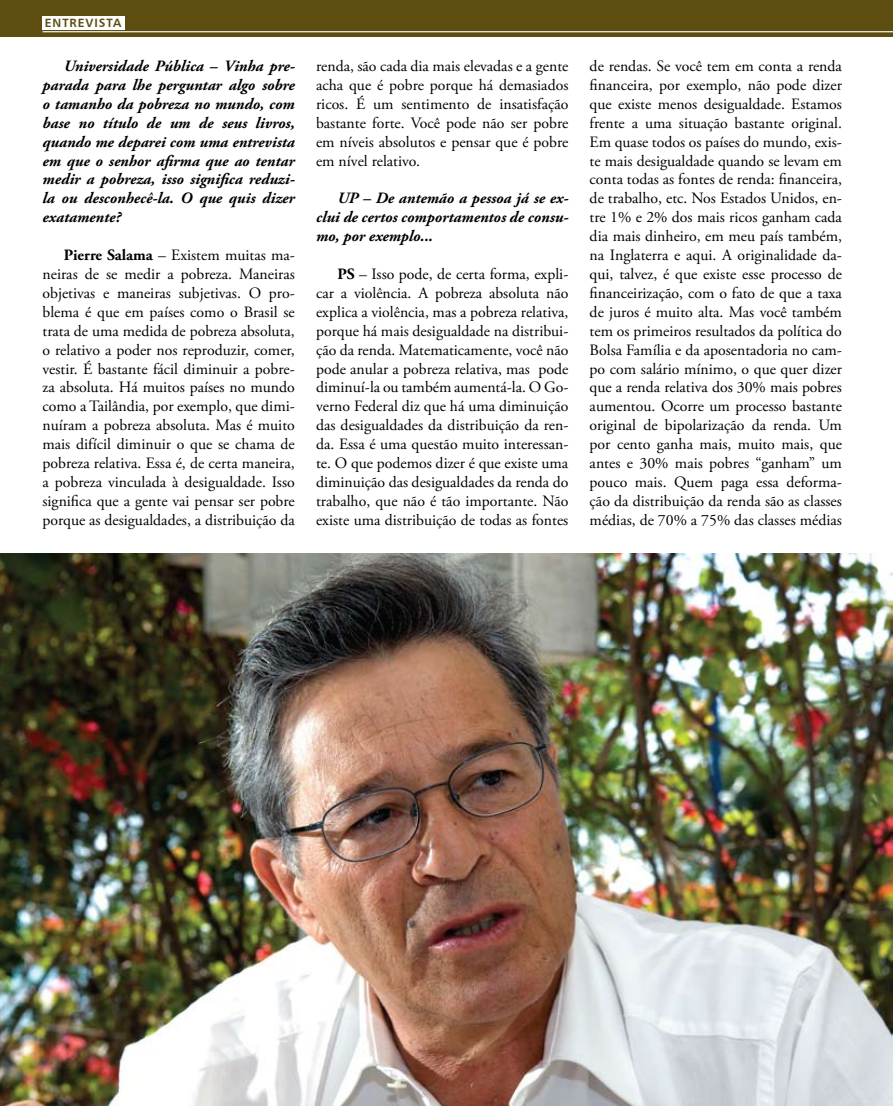
<style>
.page{position:relative;width:893px;height:1106px;background:#fff}
.page>*{position:absolute;margin:0;border:0;box-sizing:border-box;transform-origin:0 0}
.t1{font:15.75px/18.9px "Adobe Garamond Pro";color:#000;text-align:justify}
.t2{font:italic 700 15.75px/18.9px "Adobe Garamond Pro";color:#000;text-align:justify}
.t3{font:12px "Humanist 777 BT Bold B";letter-spacing:.075em;color:#5d4d10}
.s1{font-weight:700}
</style>
<div class="page">
<div style="left:0;top:0;width:893px;height:36px;background:#5d4d10"></div>
<hr style="left:43px;top:31px;width:850px;height:1px;background:#fff">
<div style="left:43px;top:16px;width:82px;height:14px;background:#fff"></div>
<img style="left:0;top:553px;width:893px;height:553px">
<p class="t3" style="left:45px;top:16px;width:78px">ENTREVISTA</p>
<p class="t2" style="left:43px;top:57px;width:254px;text-indent:21px">Universidade Pública – Vinha pre&shy;parada para lhe perguntar algo sobre o tamanho da pobreza no mundo, com base no título de um de seus livros, quando me deparei com uma entrevista em que o senhor afirma que ao tentar medir a pobreza, isso significa reduzi&shy;la ou desconhecê-la. O que quis dizer exatamente?</p>
<p class="t1" style="left:43px;top:246px;width:254px;text-indent:21px"><span class="s1">Pierre Salama</span> – Existem muitas ma&shy;neiras de se medir a pobreza. Maneiras objetivas e maneiras subjetivas. O pro&shy;blema é que em países como o Brasil se trata de uma medida de pobreza absoluta, o relativo a poder nos reproduzir, comer, vestir. É bastante fácil diminuir a pobre&shy;za absoluta. Há muitos países no mundo como a Tailândia, por exemplo, que dimi&shy;nuíram a pobreza absoluta. Mas é muito mais difícil diminuir o que se chama de pobreza relativa. Essa é, de certa maneira, a pobreza vinculada à desigualdade. Isso significa que a gente vai pensar ser pobre porque as desigualdades, a distribuição da</p>
<p class="t1" style="left:316px;top:57px;width:254px">renda, são cada dia mais elevadas e a gente acha que é pobre porque há demasiados ricos. É um sentimento de insatisfação bastante forte. Você pode não ser pobre em níveis absolutos e pensar que é pobre em nível relativo.</p>
<p class="t2" style="left:316px;top:189px;width:254px;text-indent:21px">UP – De antemão a pessoa já se ex&shy;clui de certos comportamentos de consu&shy;mo, por exemplo...</p>
<p class="t1" style="left:316px;top:265px;width:254px;text-indent:21px"><span class="s1">PS</span> – Isso pode, de certa forma, expli&shy;car a violência. A pobreza absoluta não explica a violência, mas a pobreza relativa, porque há mais desigualdade na distribui&shy;ção da renda. Matematicamente, você não pode anular a pobreza relativa, mas pode diminuí-la ou também aumentá-la. O Go&shy;verno Federal diz que há uma diminuição das desigualdades da distribuição da ren&shy;da. Essa é uma questão muito interessan&shy;te. O que podemos dizer é que existe uma diminuição das desigualdades da renda do trabalho, que não é tão importante. Não existe uma distribuição de todas as fontes</p>
<p class="t1" style="left:590px;top:57px;width:254px">de rendas. Se você tem em conta a renda financeira, por exemplo, não pode dizer que existe menos desigualdade. Estamos frente a uma situação bastante original.<br>Em quase todos os países do mundo, exis&shy;te mais desigualdade quando se levam em conta todas as fontes de renda: financeira, de trabalho, etc. Nos Estados Unidos, en&shy;tre 1% e 2% dos mais ricos ganham cada dia mais dinheiro, em meu país também, na Inglaterra e aqui. A originalidade da&shy;qui, talvez, é que existe esse processo de financeirização, com o fato de que a taxa de juros é muito alta. Mas você também tem os primeiros resultados da política do Bolsa Família e da aposentadoria no cam&shy;po com salário mínimo, o que quer dizer que a renda relativa dos 30% mais pobres aumentou. Ocorre um processo bastante original de bipolarização da renda. Um por cento ganha mais, muito mais, que antes e 30% mais pobres “ganham” um pouco mais. Quem paga essa deforma&shy;ção da distribuição da renda são as classes médias, de 70% a 75% das classes médias</p>
</div>
